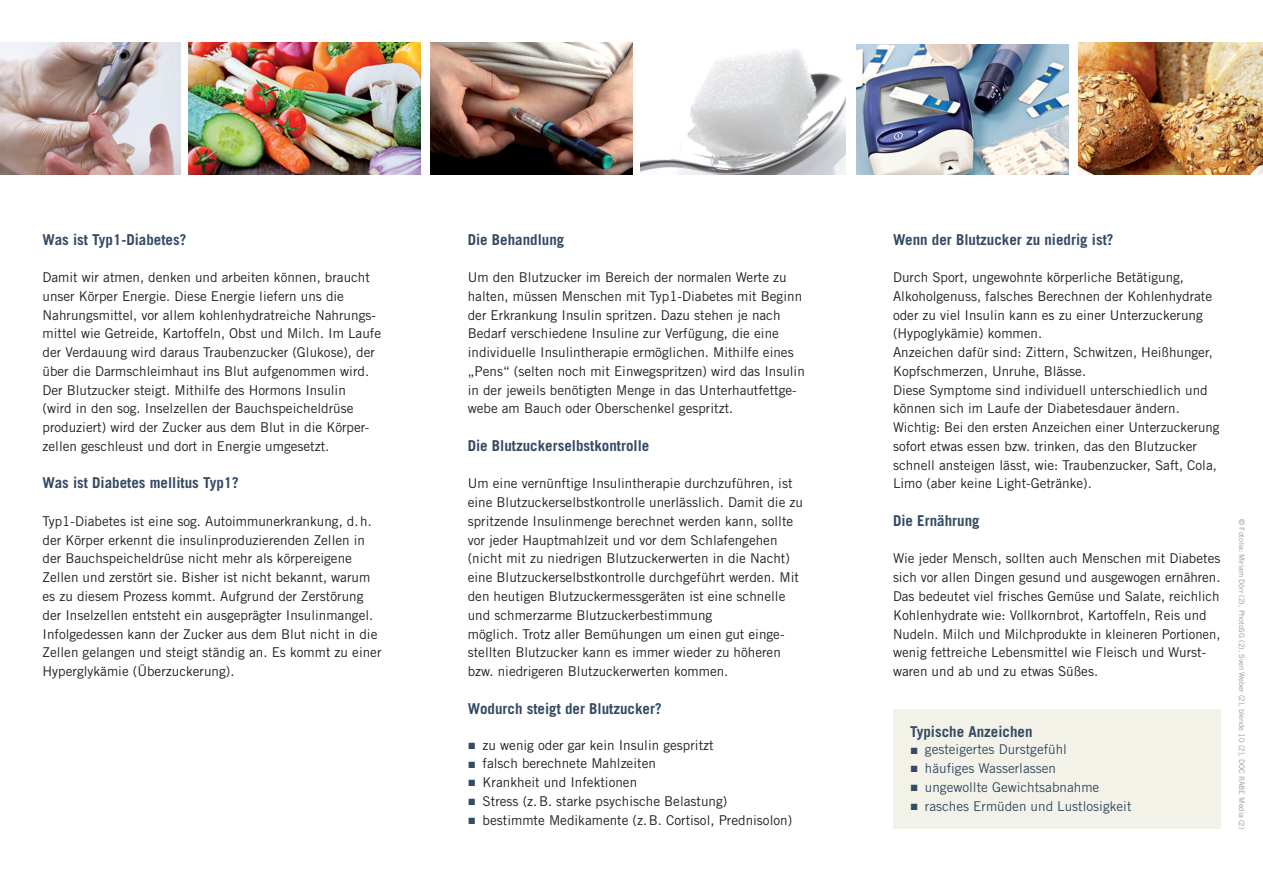
<style>
.page{position:relative;width:1263px;height:893px;background:#fff}
.page>*{position:absolute;margin:0;border:0;box-sizing:border-box;transform-origin:0 0}
.t1{font:700 15px "Trade Gothic LT Std";color:#354a63}
.t2{font:13.5px/18.8px "Trade Gothic LT Std";color:#231f20}
.t3{font:13.5px "Trade Gothic LT Std";color:#354a63}
.t4{font:7.5px "Trade Gothic LT Std";color:#939598}
.s1{font-family:"Arial";color:#354a63}
.s2{font-family:"Arial"}
</style>
<div class="page">
<div style="left:893px;top:709px;width:327px;height:120px;background:#f2f2e9"></div>
<img style="left:0;top:43px;width:180px;height:132px">
<img style="left:641px;top:49px;width:205px;height:126px">
<img style="left:856px;top:45px;width:212px;height:130px">
<img style="left:188px;top:43px;width:444px;height:132px">
<img style="left:1078px;top:43px;width:185px;height:132px">
<div style="left:421px;top:10px;width:8px;height:204px;background:#fff"></div>
<p class="t1" style="left:43px;top:230px;width:145px">Was ist Typ1-Diabetes?</p>
<p class="t2" style="left:43px;top:268px;width:340px">Damit wir atmen, denken und arbeiten können, braucht unser Körper Energie. Diese Energie liefern uns die Nahrungsmittel, vor allem kohlenhydratreiche Nahrungs&shy;mittel wie Getreide, Kartoffeln, Obst und Milch. Im Laufe der Verdauung wird daraus Traubenzucker (Glukose), der über die Darmschleimhaut ins Blut aufgenommen wird.<br>Der Blutzucker steigt. Mithilfe des Hormons Insulin<br>(wird in den sog. Inselzellen der Bauchspeicheldrüse produziert) wird der Zucker aus dem Blut in die Körper&shy;zellen geschleust und dort in Energie umgesetzt.</p>
<p class="t1" style="left:43px;top:474px;width:198px">Was ist Diabetes mellitus Typ1?</p>
<p class="t2" style="left:43px;top:512px;width:340px">Typ1-Diabetes ist eine sog. Autoimmunerkrankung, d.h. der Körper erkennt die insulinproduzierenden Zellen in der Bauchspeicheldrüse nicht mehr als körpereigene Zellen und zerstört sie. Bisher ist nicht bekannt, warum es zu diesem Prozess kommt. Aufgrund der Zerstörung der Inselzellen entsteht ein ausgeprägter Insulinmangel.<br>Infolgedessen kann der Zucker aus dem Blut nicht in die Zellen gelangen und steigt ständig an. Es kommt zu einer Hyperglykämie (Überzuckerung).</p>
<p class="t1" style="left:468px;top:230px;width:98px">Die Behandlung</p>
<p class="t2" style="left:468px;top:268px;width:339px">Um den Blutzucker im Bereich der normalen Werte zu halten, müssen Menschen mit Typ1-Diabetes mit Beginn der Erkrankung Insulin spritzen. Dazu stehen je nach Bedarf verschiedene Insuline zur Verfügung, die eine individuelle Insulintherapie ermöglichen. Mithilfe eines „Pens“ (selten noch mit Einwegspritzen) wird das Insulin in der jeweils benötigten Menge in das Unterhautfettge&shy;webe am Bauch oder Oberschenkel gespritzt.</p>
<p class="t1" style="left:468px;top:436px;width:183px">Die Blutzuckerselbstkontrolle</p>
<p class="t2" style="left:468px;top:474px;width:337px">Um eine vernünftige Insulintherapie durchzuführen, ist eine Blutzuckerselbstkontrolle unerlässlich. Damit die zu spritzende Insulinmenge berechnet werden kann, sollte vor jeder Hauptmahlzeit und vor dem Schlafengehen (nicht mit zu niedrigen Blutzuckerwerten in die Nacht) eine Blutzuckerselbstkontrolle durchgeführt werden. Mit den heutigen Blutzuckermessgeräten ist eine schnelle und schmerzarme Blutzuckerbestimmung<br>möglich. Trotz aller Bemühungen um einen gut einge&shy;stellten Blutzucker kann es immer wieder zu höheren bzw. niedrigeren Blutzuckerwerten kommen.</p>
<p class="t1" style="left:468px;top:699px;width:195px">Wodurch steigt der Blutzucker?</p>
<p class="t2" style="left:468px;top:735px;width:247px"><span class="s1">■</span> zu wenig oder gar kein Insulin gespritzt</p>
<p class="t2" style="left:468px;top:754px;width:190px"><span class="s1">■</span> falsch berechnete Mahlzeiten</p>
<p class="t2" style="left:468px;top:773px;width:171px"><span class="s1">■</span> Krankheit und Infektionen</p>
<p class="t2" style="left:468px;top:791px;width:261px"><span class="s1">■</span> Stress (z.B. starke psychische Belastung)</p>
<p class="t2" style="left:468px;top:810px;width:326px"><span class="s1">■</span> bestimmte Medikamente (z.B. Cortisol, Prednisolon)</p>
<p class="t1" style="left:893px;top:230px;width:222px">Wenn der Blutzucker zu niedrig ist?</p>
<p class="t2" style="left:893px;top:268px;width:328px">Durch Sport, ungewohnte körperliche Betätigung, Alkoholgenuss, falsches Berechnen der Kohlenhydrate oder zu viel Insulin kann es zu einer Unterzuckerung (Hypoglykämie) kommen.<br>Anzeichen dafür sind: Zittern, Schwitzen, Heißhunger, Kopfschmerzen, Unruhe, Blässe.<br>Diese Symptome sind individuell unterschiedlich und können sich im Laufe der Diabetesdauer ändern.<br>Wichtig: Bei den ersten Anzeichen einer Unterzuckerung sofort etwas essen bzw. trinken, das den Blutzucker schnell ansteigen lässt, wie: Traubenzucker, Saft, Cola, Limo (aber keine Light-Getränke).</p>
<p class="t1" style="left:893px;top:511px;width:88px">Die Ernährung</p>
<p class="t2" style="left:893px;top:549px;width:329px">Wie jeder Mensch, sollten auch Menschen mit Diabetes sich vor allen Dingen gesund und ausgewogen ernähren.<br>Das bedeutet viel frisches Gemüse und Salate, reichlich Kohlenhydrate wie: Vollkornbrot, Kartoffeln, Reis und Nudeln. Milch und Milchprodukte in kleineren Portionen, wenig fettreiche Lebensmittel wie Fleisch und Wurst&shy;waren und ab und zu etwas Süßes.</p>
<p class="t1" style="left:910px;top:723px;width:124px">Typische Anzeichen</p>
<p class="t3" style="left:910px;top:741px;width:158px"><span class="s2">■</span> gesteigertes Durstgefühl</p>
<p class="t3" style="left:910px;top:760px;width:147px"><span class="s2">■</span> häufiges Wasserlassen</p>
<p class="t3" style="left:910px;top:779px;width:191px"><span class="s2">■</span> ungewollte Gewichtsabnahme</p>
<p class="t3" style="left:910px;top:798px;width:223px"><span class="s2">■</span> rasches Ermüden und Lustlosigkeit</p>
<p class="t4" style="left:1246px;top:519px;width:311px;rotate:90deg">© Fotolia: Miriam Dörr (2), PhotoSG (2), Sven Weber (2), blende 10 (2), DOC RABE Media (2)</p>
</div>
